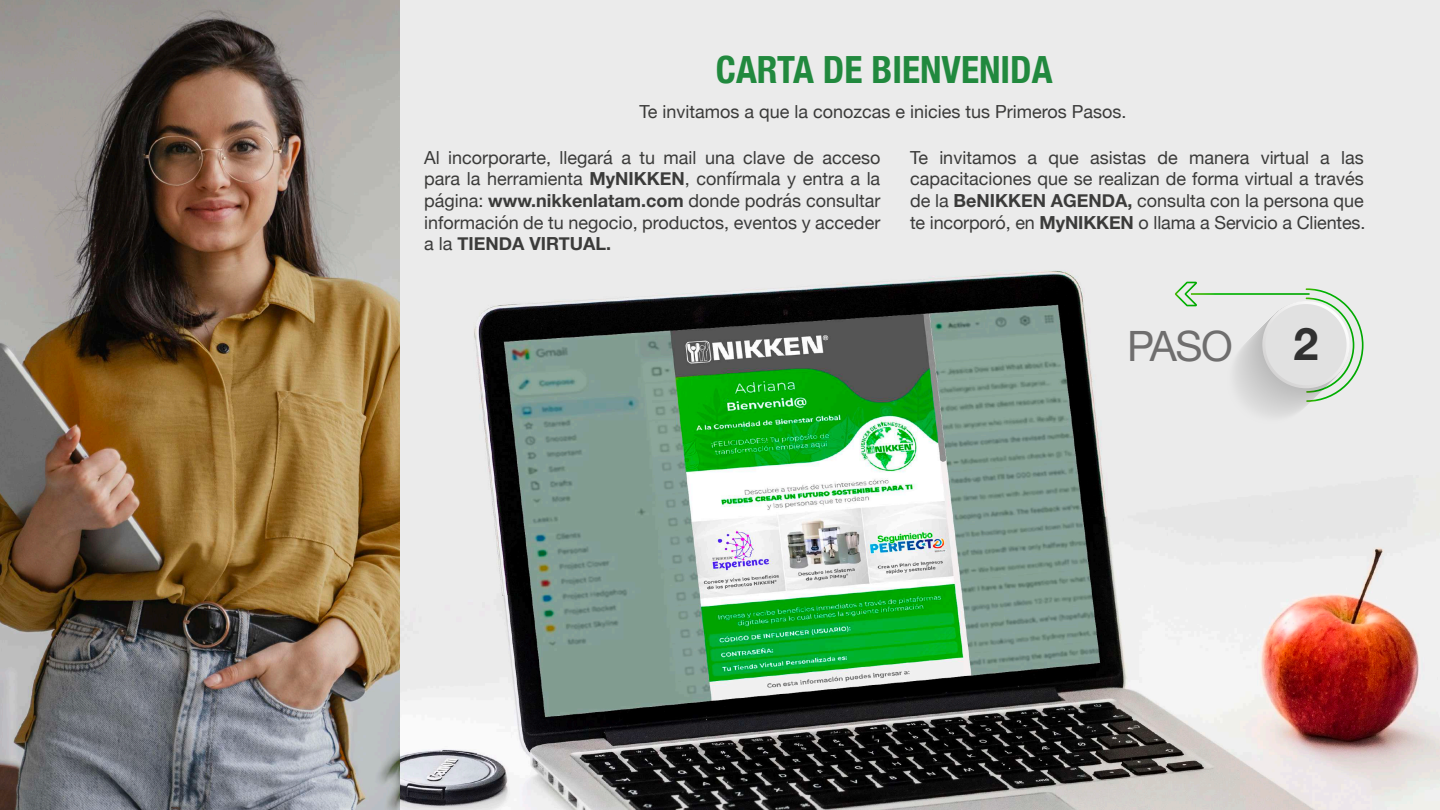
<style>
.page{position:relative;width:1440px;height:810px;background:#fff}
.page>*{position:absolute;margin:0;border:0;box-sizing:border-box;transform-origin:0 0}
.t1{font:700 44.85px "Helvetica Neue";color:#313131}
.t2{font:41.78px "Helvetica Neue";color:#6f6e6e}
.t3{font:700 condensed 37.5px "Helvetica Neue";color:#21893e}
.t4{font:18px/21.6px "Helvetica Neue";color:#3b3b3a;text-align:justify}
.s1{font-weight:700}
</style>
<div class="page">
<img style="left:399px;top:0;width:1041px;height:810px">
<img style="left:0;top:0;width:399px;height:810px">
<svg style="left:1175px;top:282px;width:189px;height:143px;background:#dde3dd"></svg>
<h3 class="t3" style="left:716px;top:38px;width:338px">CARTA DE BIENVENIDA</h3>
<p class="t4" style="left:639px;top:102px;width:489px">Te invitamos a que la conozcas e inicies tus Primeros Pasos.</p>
<p class="t4" style="left:424px;top:148px;width:458px">Al incorporarte, llegará a tu mail una clave de acceso para la herramienta <span class="s1">MyNIKKEN</span>, confírmala y entra a la página: <span class="s1">www.nikkenlatam.com</span> donde podrás consultar información de tu negocio, productos, eventos y acceder a la <span class="s1">TIENDA VIRTUAL.</span></p>
<p class="t4" style="left:910px;top:148px;width:457px">Te invitamos a que asistas de manera virtual a las capacitaciones que se realizan de forma virtual a través de la <span class="s1">BeNIKKEN AGENDA,</span> consulta con la persona que te incorporó, en <span class="s1">MyNIKKEN</span> o llama a Servicio a Clientes.</p>
<h2 class="t2" style="left:1127px;top:316px;width:107px">PASO</h2>
<h1 class="t1" style="left:1293px;top:309px;width:26px">2</h1>
</div>
